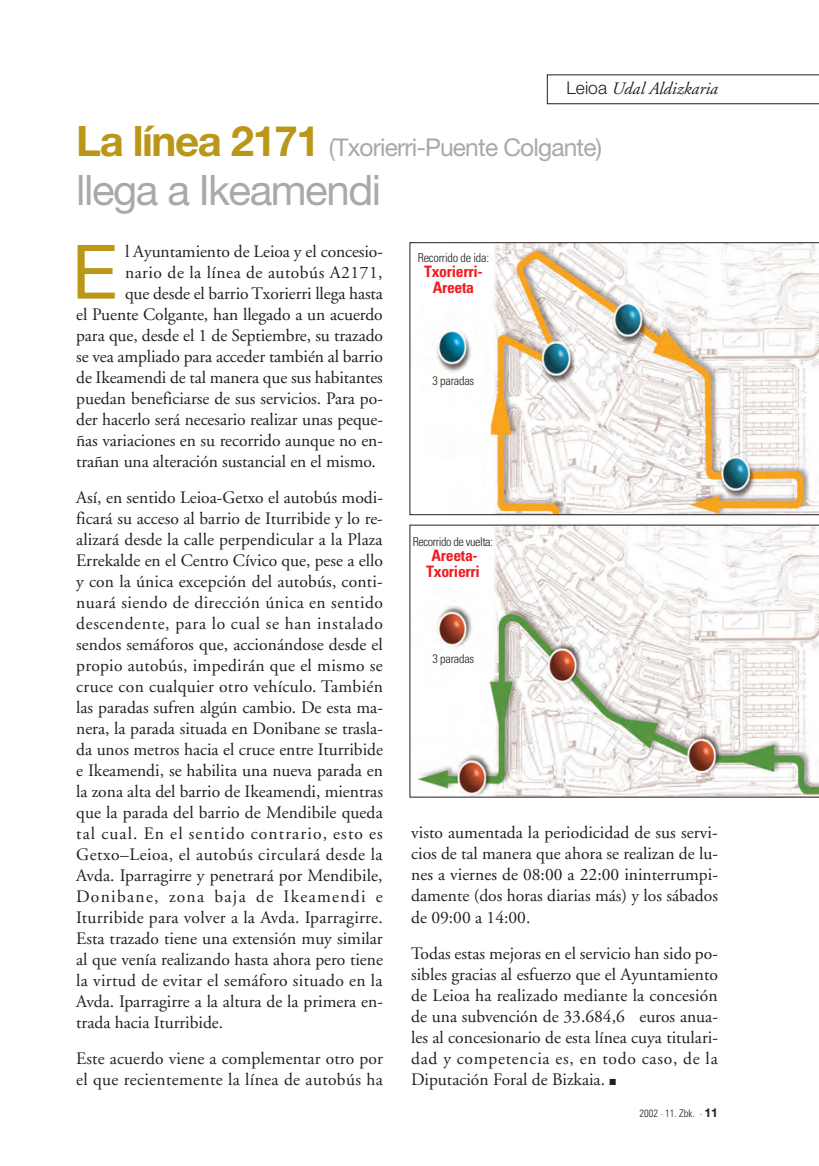
<style>
.page{position:relative;width:819px;height:1166px;background:#fff}
.page>*{position:absolute;margin:0;border:0;box-sizing:border-box;transform-origin:0 0}
.t1{font:75.08px "Helvetica Neue";color:#ba9719}
.t2{font:42px "Helvetica Neue";letter-spacing:-.035em;color:#a8a9ad}
.t3{font:24.5px "Helvetica Neue";letter-spacing:-.035em;color:#a8a9ad}
.t4{font:17.5px/21px "Adobe Garamond";letter-spacing:-.005em;color:#231f20;text-align:justify}
.t5{font:17.5px "Adobe Garamond";letter-spacing:.03em;color:#231f20}
.t6{font:italic 17.5px "Adobe Garamond";color:#231f20}
.t7{font:700 condensed 15.75px/15.8px "Univers";letter-spacing:-.02em;color:#ee1d23;text-align:center}
.t8{font:300 condensed 12.25px "Univers";letter-spacing:-.02em;color:#231f20}
.t9{font:300 condensed 10.5px "Univers";color:#231f20}
.s1{font-family:"Helvetica Neue";font-weight:300;font-style:normal}
.s2{font-weight:700;font-size:42px;color:#ba9719}
.s3{font-family:"Helvetica Neue";font-weight:700;font-stretch:normal;font-size:12.25px}
</style>
<div class="page">
<svg style="left:547px;top:74px;width:272px;height:30px"></svg>
<svg style="left:409px;top:242px;width:410px;height:273px"></svg>
<svg style="left:409px;top:525px;width:410px;height:272px"></svg>
<p class="t6" style="left:566px;top:81px;width:153px"><span class="s1">Leioa</span> Udal Aldizkaria</p>
<h3 class="t3" style="left:76px;top:138px;width:527px"><span class="s2">La línea 2171</span> (Txorierri-Puente Colgante)</h3>
<h2 class="t2" style="left:76px;top:175px;width:306px">llega a Ikeamendi</h2>
<p class="t8" style="left:418px;top:253px;width:73px">Recorrido de ida:</p>
<p class="t7" style="left:424px;top:265px;width:60px">Txorierri-<br>Areeta</p>
<h1 class="t1" style="left:72px;top:245px;width:47px">E</h1>
<p class="t4" style="left:125px;top:242px;width:259px">l Ayuntamiento de Leioa y el concesio-</p>
<p class="t5" style="left:125px;top:265px;width:259px">nario de la línea de autobús A2171,</p>
<p class="t4" style="left:125px;top:284px;width:259px">que desde el barrio Txorierri llega hasta</p>
<p class="t4" style="left:76px;top:305px;width:308px">el Puente Colgante, han llegado a un acuerdo</p>
<p class="t4" style="left:76px;top:326px;width:308px">para que, desde el 1 de Septiembre, su trazado</p>
<p class="t4" style="left:76px;top:347px;width:308px">se vea ampliado para acceder también al barrio</p>
<p class="t4" style="left:76px;top:368px;width:308px">de Ikeamendi de tal manera que sus habitantes</p>
<p class="t4" style="left:76px;top:389px;width:308px">puedan beneficiarse de sus servicios. Para po-</p>
<p class="t4" style="left:76px;top:410px;width:308px">der hacerlo será necesario realizar unas peque-</p>
<p class="t4" style="left:76px;top:431px;width:308px">ñas variaciones en su recorrido aunque no en-</p>
<p class="t4" style="left:76px;top:452px;width:301px">trañan una alteración sustancial en el mismo.</p>
<p class="t4" style="left:76px;top:488px;width:308px">Así, en sentido Leioa-Getxo el autobús modi&shy;ficará su acceso al barrio de Iturribide y lo re&shy;alizará desde la calle perpendicular a la Plaza Errekalde en el Centro Cívico que, pese a ello y con la única excepción del autobús, conti&shy;nuará siendo de dirección única en sentido descendente, para lo cual se han instalado sendos semáforos que, accionándose desde el propio autobús, impedirán que el mismo se cruce con cualquier otro vehículo. También las paradas sufren algún cambio. De esta ma&shy;nera, la parada situada en Donibane se trasla&shy;da unos metros hacia el cruce entre Iturribide e Ikeamendi, se habilita una nueva parada en la zona alta del barrio de Ikeamendi, mientras que la parada del barrio de Mendibile queda tal cual. En el sentido contrario, esto es Getxo–Leioa, el autobús circulará desde la Avda. Iparragirre y penetrará por Mendibile, Donibane, zona baja de Ikeamendi e Iturribide para volver a la Avda. Iparragirre.<br>Esta trazado tiene una extensión muy similar al que venía realizando hasta ahora pero tiene la virtud de evitar el semáforo situado en la Avda. Iparragirre a la altura de la primera en&shy;trada hacia Iturribide.</p>
<p class="t4" style="left:76px;top:1049px;width:308px">Este acuerdo viene a complementar otro por el que recientemente la línea de autobús ha</p>
<p class="t8" style="left:432px;top:376px;width:43px">3 paradas</p>
<p class="t8" style="left:413px;top:537px;width:82px">Recorrido de vuelta:</p>
<p class="t7" style="left:426px;top:549px;width:55px">Areeta-<br>Txorierri</p>
<p class="t8" style="left:432px;top:654px;width:43px">3 paradas</p>
<p class="t4" style="left:411px;top:823px;width:308px">visto aumentada la periodicidad de sus servi&shy;cios de tal manera que ahora se realizan de lu&shy;nes a viernes de 08:00 a 22:00 ininterrumpi&shy;damente (dos horas diarias más) y los sábados de 09:00 a 14:00.</p>
<p class="t4" style="left:411px;top:944px;width:308px">Todas estas mejoras en el servicio han sido po&shy;sibles gracias al esfuerzo que el Ayuntamiento de Leioa ha realizado mediante la concesión de una subvención de 33.684,6 euros anua&shy;les al concesionario de esta línea cuya titulari&shy;dad y competencia es, en todo caso, de la Diputación Foral de Bizkaia. ■</p>
<p class="t9" style="left:639px;top:1109px;width:80px">2002 · 11. Zbk. · <span class="s3">11</span></p>
</div>
